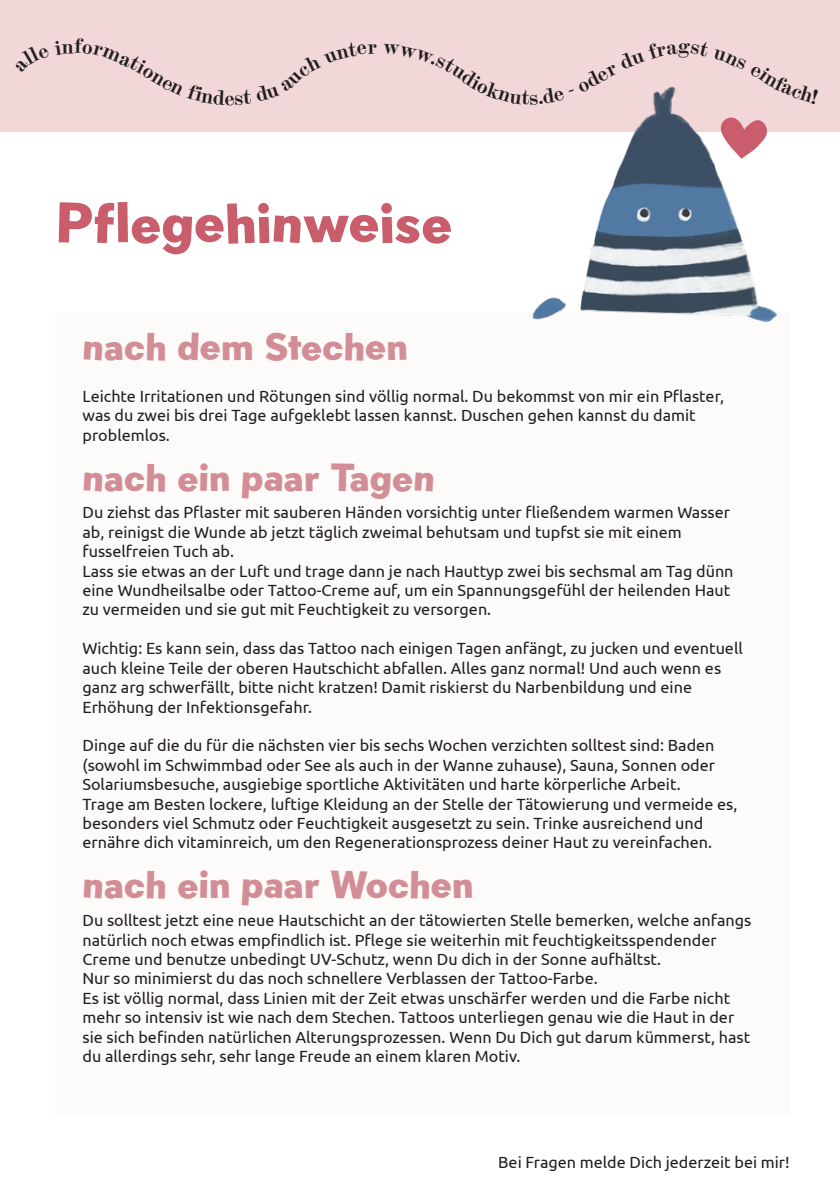
<style>
.page{position:relative;width:840px;height:1191px;background:#fff}
.page>*{position:absolute;margin:0;border:0;box-sizing:border-box;transform-origin:0 0}
.t1{font:56px "Gambado Sans";color:#c95d6b}
.t2{font:38.4px "Gambado Sans";color:#d38d96}
.t3{font:16px/19.6px "Ubuntu";color:#231f20}
</style>
<div class="page">
<div style="left:55px;top:312px;width:734px;height:803px;background:#fdfafa"></div>
<div style="left:0;top:0;width:839px;height:132px;background:#f2d7d9"></div>
<hr style="left:839px;top:0;width:1px;height:133px;background:#f2d7d9">
<img style="left:532px;top:105px;width:245px;height:217px">
<svg style="left:653px;top:86px;width:23px;height:19px"></svg>
<p class="t1" style="left:56px;top:188px;width:398px">Pflegehinweise</p>
<p class="t2" style="left:82px;top:323px;width:327px">nach dem Stechen</p>
<p class="t3" style="left:82px;top:386px;width:642px">Leichte Irritationen und Rötungen sind völlig normal. Du bekommst von mir ein Pflaster, was du zwei bis drei Tage aufgeklebt lassen kannst. Duschen gehen kannst du damit problemlos.</p>
<p class="t2" style="left:82px;top:453px;width:354px">nach ein paar Tagen</p>
<p class="t3" style="left:82px;top:502px;width:652px">Du ziehst das Pflaster mit sauberen Händen vorsichtig unter fließendem warmen Wasser ab, reinigst die Wunde ab jetzt täglich zweimal behutsam und tupfst sie mit einem fusselfreien Tuch ab.<br>Lass sie etwas an der Luft und trage dann je nach Hauttyp zwei bis sechsmal am Tag dünn eine Wundheilsalbe oder Tattoo-Creme auf, um ein Spannungsgefühl der heilenden Haut zu vermeiden und sie gut mit Feuchtigkeit zu versorgen.</p>
<p class="t3" style="left:82px;top:638px;width:661px">Wichtig: Es kann sein, dass das Tattoo nach einigen Tagen anfängt, zu jucken und eventuell auch kleine Teile der oberen Hautschicht abfallen. Alles ganz normal! Und auch wenn es ganz arg schwerfällt, bitte nicht kratzen! Damit riskierst du Narbenbildung und eine Erhöhung der Infektionsgefahr.</p>
<p class="t3" style="left:82px;top:735px;width:656px">Dinge auf die du für die nächsten vier bis sechs Wochen verzichten solltest sind: Baden (sowohl im Schwimmbad oder See als auch in der Wanne zuhause), Sauna, Sonnen oder Solariumsbesuche, ausgiebige sportliche Aktivitäten und harte körperliche Arbeit.<br>Trage am Besten lockere, luftige Kleidung an der Stelle der Tätowierung und vermeide es, besonders viel Schmutz oder Feuchtigkeit ausgesetzt zu sein. Trinke ausreichend und ernähre dich vitaminreich, um den Regenerationsprozess deiner Haut zu vereinfachen.</p>
<p class="t2" style="left:82px;top:861px;width:392px">nach ein paar Wochen</p>
<p class="t3" style="left:82px;top:910px;width:670px">Du solltest jetzt eine neue Hautschicht an der tätowierten Stelle bemerken, welche anfangs natürlich noch etwas empfindlich ist. Pflege sie weiterhin mit feuchtigkeitsspendender Creme und benutze unbedingt UV-Schutz, wenn Du dich in der Sonne aufhältst.<br>Nur so minimierst du das noch schnellere Verblassen der Tattoo-Farbe.<br>Es ist völlig normal, dass Linien mit der Zeit etwas unschärfer werden und die Farbe nicht mehr so intensiv ist wie nach dem Stechen. Tattoos unterliegen genau wie die Haut in der sie sich befinden natürlichen Alterungsprozessen. Wenn Du Dich gut darum kümmerst, hast du allerdings sehr, sehr lange Freude an einem klaren Motiv.</p>
<p class="t3" style="left:498px;top:1152px;width:293px">Bei Fragen melde Dich jederzeit bei mir!</p>
</div>
